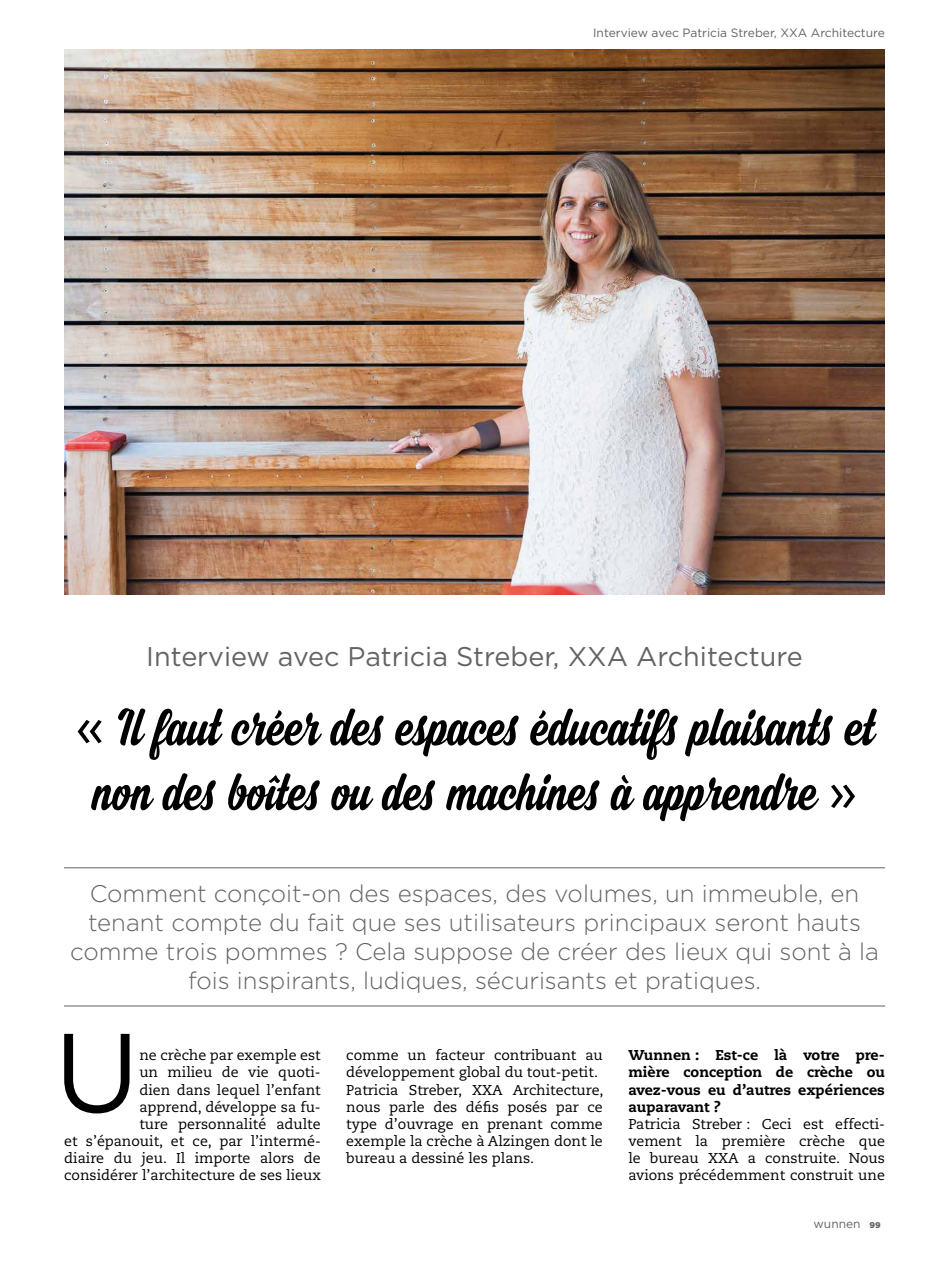
<style>
.page{position:relative;width:936px;height:1263px;background:#fff}
.page>*{position:absolute;margin:0;border:0;box-sizing:border-box;transform-origin:0 0}
.t1{font:111.9px "Gotham";color:#000}
.t2{font:54px/64.8px "Steady";color:#000;text-align:center}
.t3{font:27px "Gotham";color:#636362}
.t4{font:300 24px/28.8px "Gotham";color:#636362;text-align:center}
.t5{font:14.25px/17.1px "Caecilia LT Std";color:#000;text-align:right}
.t6{font:800 14.25px/17.1px "Caecilia LT Std";color:#000;text-align:justify}
.t7{font:12px "Gotham";color:#636362}
.s1{font-family:"Gotham"}
.s2{font-weight:900;font-size:8.4px}
</style>
<div class="page">
<hr style="left:64px;top:867px;width:821px;height:1px;background:#636362">
<hr style="left:64px;top:1005px;width:821px;height:1px;background:#636362">
<img style="left:64px;top:49px;width:820px;height:546px">
<p class="t7" style="left:593px;top:25px;width:293px">Interview avec Patricia Streber, XXA Architecture</p>
<h3 class="t3" style="left:146px;top:639px;width:658px">Interview avec Patricia Streber, XXA Architecture</h3>
<h2 class="t2" style="left:75px;top:699px;width:800px"><span class="s1">«</span> Il faut créer des espaces éducatifs plaisants et non des boîtes ou des machines à apprendre <span class="s1">»</span></h2>
<p class="t4" style="left:70px;top:879px;width:810px">Comment conçoit-on des espaces, des volumes, un immeuble, en tenant compte du fait que ses utilisateurs principaux seront hauts comme trois pommes ? Cela suppose de créer des lieux qui sont à la fois inspirants, ludiques, sécurisants et pratiques.</p>
<h1 class="t1" style="left:54px;top:1001px;width:86px">U</h1>
<p class="t5" style="left:64px;top:1047px;width:258px">ne crèche par exemple est<br>un milieu de vie quoti-<br>dien dans lequel l’enfant<br>apprend, développe sa fu-<br>ture personnalité adulte<br>et s’épanouit, et ce, par l’intermé&shy;diaire du jeu. Il importe alors de considérer l’architecture de ses lieux</p>
<p class="t5" style="left:346px;top:1047px;width:258px;text-align:left">comme un facteur contribuant au développement global du tout-petit.<br>Patricia Streber, XXA Architecture, nous parle des défis posés par ce type d’ouvrage en prenant comme exemple la crèche à Alzingen dont le bureau a dessiné les plans.</p>
<p class="t6" style="left:628px;top:1047px;width:258px">Wunnen : Est-ce là votre pre&shy;mière conception de crèche ou avez-vous eu d’autres expériences auparavant ?</p>
<p class="t5" style="left:628px;top:1115px;width:258px;text-align:justify">Patricia Streber : Ceci est effecti&shy;vement la première crèche que le bureau XXA a construite. Nous avions précédemment construit une</p>
<p class="t7" style="left:813px;top:1216px;width:69px">wunnen <span class="s2">99</span></p>
</div>
